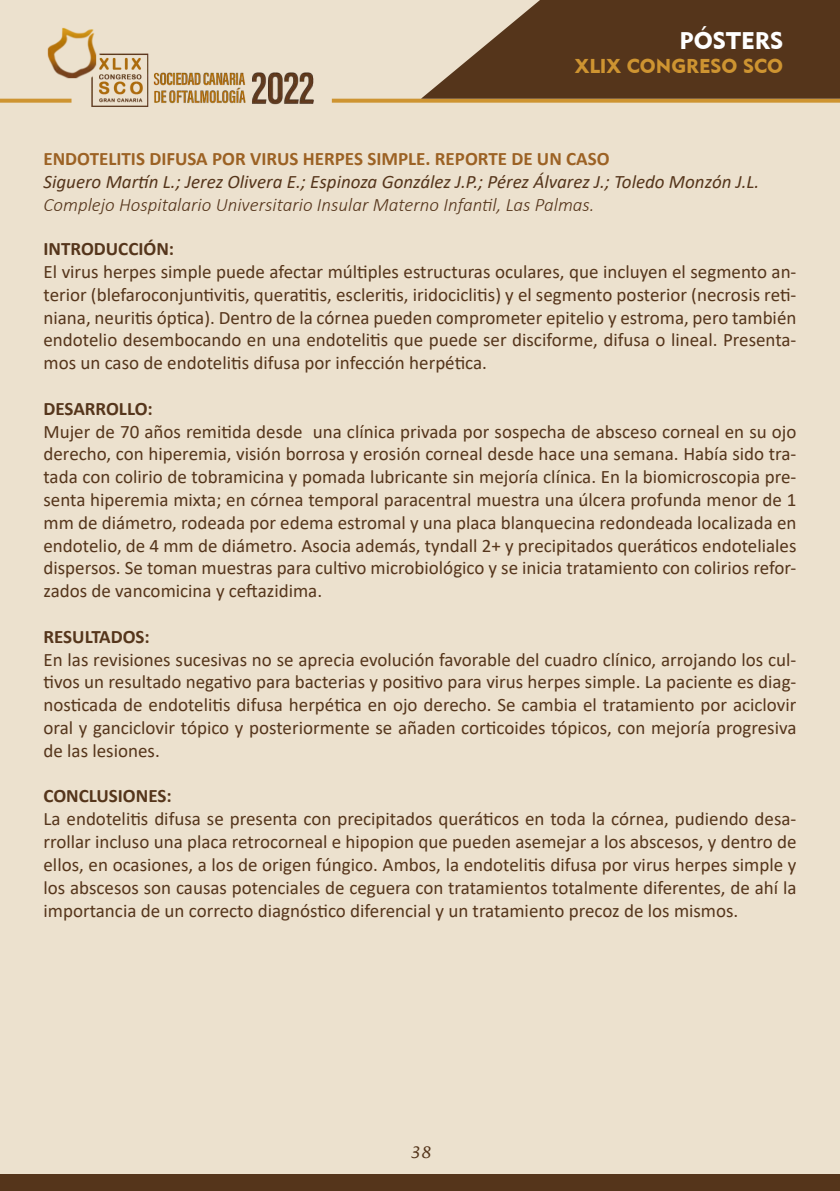
<style>
.page{position:relative;width:840px;height:1191px;background:#fff}
.page>*{position:absolute;margin:0;border:0;box-sizing:border-box;transform-origin:0 0}
.t1{font:24px "Geometric 415 BT Black A";color:#fff}
.t2{font:20px "Geometric 415 BT Black A";color:#ce9431}
.t3{font:19px/22.8px "Calibri";color:#55351b;text-align:justify}
.t4{font:italic 19px "Calibri";color:#55351b}
.t5{font:italic 300 19px "Calibri";color:#55351b}
.t6{font:700 19px "Calibri";color:#9c6224}
.t7{font:700 19px "Calibri";color:#55351b}
.t8{font:italic 16px "Lucida Handwriting";color:#55351b}
</style>
<div class="page">
<div style="left:0;top:0;width:839px;height:1191px;background:#ece1ce"></div>
<svg style="left:331px;top:99px;width:508px;height:4px;background:#d09a3d"></svg>
<svg style="left:421px;top:0;width:418px;height:99px;background:#6b4e34"></svg>
<img style="left:36px;top:27px;width:278px;height:80px">
<svg style="left:0;top:99px;width:71px;height:4px"></svg>
<div style="left:0;top:1174px;width:839px;height:17px;background:#55351b"></div>
<p class="t1" style="left:679px;top:26px;width:105px">PÓSTERS</p>
<p class="t2" style="left:574px;top:54px;width:210px">XLIX CONGRESO SCO</p>
<p class="t6" style="left:43px;top:145px;width:567px">ENDOTELITIS DIFUSA POR VIRUS HERPES SIMPLE. REPORTE DE UN CASO</p>
<p class="t4" style="left:43px;top:168px;width:717px">Siguero Martín L.; Jerez Olivera E.; Espinoza González J.P.; Pérez Álvarez J.; Toledo Monzón J.L.</p>
<p class="t5" style="left:43px;top:193px;width:552px">Complejo Hospitalario Universitario Insular Materno Infantil, Las Palmas.</p>
<p class="t7" style="left:43px;top:235px;width:132px">INTRODUCCIÓN:</p>
<p class="t3" style="left:43px;top:260px;width:754px">El virus herpes simple puede afectar múltiples estructuras oculares, que incluyen el segmento an&shy;terior (blefaroconjuntivitis, queratitis, escleritis, iridociclitis) y el segmento posterior (necrosis reti&shy;niana, neuritis óptica). Dentro de la córnea pueden comprometer epitelio y estroma, pero también endotelio desembocando en una endotelitis que puede ser disciforme, difusa o lineal. Presenta&shy;mos un caso de endotelitis difusa por infección herpética.</p>
<p class="t7" style="left:43px;top:395px;width:111px">DESARROLLO:</p>
<p class="t3" style="left:43px;top:419px;width:754px">Mujer de 70 años remitida desde una clínica privada por sospecha de absceso corneal en su ojo derecho, con hiperemia, visión borrosa y erosión corneal desde hace una semana. Había sido tra&shy;tada con colirio de tobramicina y pomada lubricante sin mejoría clínica. En la biomicroscopia pre&shy;senta hiperemia mixta; en córnea temporal paracentral muestra una úlcera profunda menor de 1 mm de diámetro, rodeada por edema estromal y una placa blanquecina redondeada localizada en endotelio, de 4 mm de diámetro. Asocia además, tyndall 2+ y precipitados queráticos endoteliales dispersos. Se toman muestras para cultivo microbiológico y se inicia tratamiento con colirios refor&shy;zados de vancomicina y ceftazidima.</p>
<p class="t7" style="left:43px;top:623px;width:108px">RESULTADOS:</p>
<p class="t3" style="left:43px;top:647px;width:754px">En las revisiones sucesivas no se aprecia evolución favorable del cuadro clínico, arrojando los cul&shy;tivos un resultado negativo para bacterias y positivo para virus herpes simple. La paciente es diag&shy;nosticada de endotelitis difusa herpética en ojo derecho. Se cambia el tratamiento por aciclovir oral y ganciclovir tópico y posteriormente se añaden corticoides tópicos, con mejoría progresiva de las lesiones.</p>
<p class="t7" style="left:43px;top:782px;width:130px">CONCLUSIONES:</p>
<p class="t3" style="left:43px;top:807px;width:754px">La endotelitis difusa se presenta con precipitados queráticos en toda la córnea, pudiendo desa&shy;rrollar incluso una placa retrocorneal e hipopion que pueden asemejar a los abscesos, y dentro de ellos, en ocasiones, a los de origen fúngico. Ambos, la endotelitis difusa por virus herpes simple y los abscesos son causas potenciales de ceguera con tratamientos totalmente diferentes, de ahí la importancia de un correcto diagnóstico diferencial y un tratamiento precoz de los mismos.</p>
<p class="t8" style="left:409px;top:1142px;width:23px">38</p>
</div>
